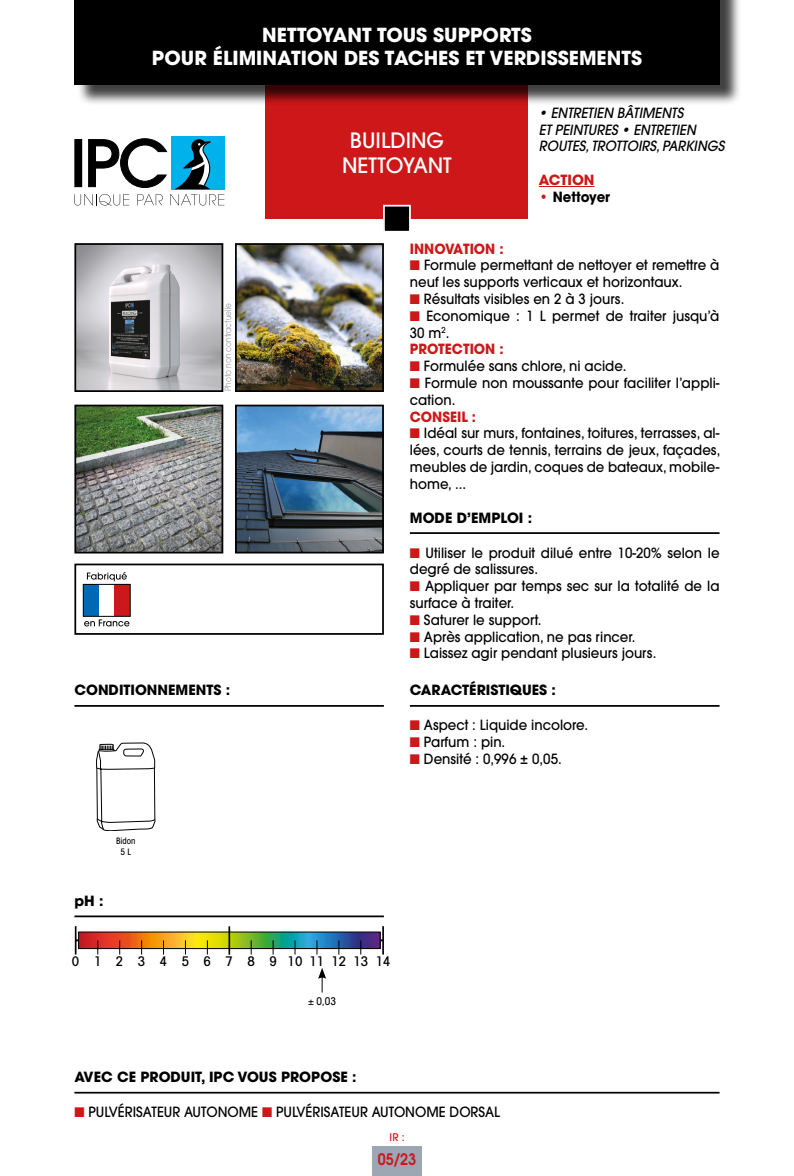
<style>
.page{position:relative;width:794px;height:1176px;background:#fff}
.page>*{position:absolute;margin:0;border:0;box-sizing:border-box;transform-origin:0 0}
.t1{font:500 21px "ITC Avant Garde Std";color:#fff}
.t2{font:700 19.25px "ITC Avant Garde Std";color:#fff}
.t3{font:600 15.75px "ITC Avant Garde Std";color:#cd1719;scale:.9 1}
.t4{font:500 14px/16.8px "ITC Avant Garde Std";color:#000;scale:.95 1}
.t5{font:700 14px "ITC Avant Garde Std";color:#000}
.t6{font:italic 500 14px/16.8px "ITC Avant Garde Std";color:#000;scale:.95 1}
.t7{font:700 14px "ITC Avant Garde Std";color:#cd1719;scale:.95 1}
.t8{font:700 14px "ITC Avant Garde Std";color:#000;scale:.95 1}
.t9{font:700 14px "ITC Avant Garde Std";color:#cd1719}
.t10{font:500 condensed 13.3px "Avant Garde";letter-spacing:.265em;color:#000}
.t11{font:500 condensed 10.5px "ITC Avant Garde Std";color:#000}
.t12{font:500 10.5px "ITC Avant Garde Std";color:#cd1719}
.t13{font:8.75px "ITC Avant Garde Std";color:#91989c;scale:.85 1}
.t14{font:500 condensed 8.75px "ITC Avant Garde Std";color:#000}
.s1{color:#cd1719}
</style>
<div class="page">
<div style="left:74px;top:563px;width:310px;height:72px;border:2px solid #000"></div>
<div style="left:266px;top:79px;width:262px;height:140px;background:#cd1719"></div>
<div style="left:372px;top:1146px;width:50px;height:30px;background:#9ca7b3"></div>
<div style="left:171px;top:136px;width:53px;height:53px;background:#00b1eb"></div>
<svg style="left:74px;top:138px;width:150px;height:67px"></svg>
<div style="left:384px;top:206px;width:26px;height:26px;background:#000"></div>
<div style="left:383px;top:205px;width:28px;height:28px;border:2px solid #fff"></div>
<div style="left:77px;top:0;width:664px;height:106px;background:#000;opacity:.75"></div>
<div style="left:74px;top:0;width:645px;height:84px;background:#000"></div>
<hr style="left:74px;top:705px;width:310px;height:2px;background:#000">
<hr style="left:410px;top:532px;width:309px;height:2px;background:#000">
<hr style="left:410px;top:705px;width:309px;height:2px;background:#000">
<hr style="left:74px;top:1092px;width:645px;height:1px;background:#000">
<hr style="left:74px;top:915px;width:310px;height:2px;background:#000">
<hr style="left:76px;top:939px;width:307px;height:2px;background:#000">
<svg style="left:75px;top:926px;width:306px;height:29px"></svg>
<hr style="left:228px;top:926px;width:2px;height:28px;background:#000">
<hr style="left:382px;top:926px;width:2px;height:28px;background:#000">
<svg style="left:318px;top:968px;width:8px;height:24px"></svg>
<hr style="left:539px;top:186px;width:55px;height:1px;background:#cd1719">
<svg style="left:96px;top:743px;width:59px;height:88px"></svg>
<div style="left:83px;top:584px;width:16px;height:32px;background:#0069b4"></div>
<div style="left:115px;top:584px;width:15px;height:32px;background:#cd1719"></div>
<div style="left:83px;top:584px;width:48px;height:33px;border:1px solid #000"></div>
<svg style="left:87px;top:572px;width:40px;height:9px"></svg>
<svg style="left:84px;top:619px;width:45px;height:7px"></svg>
<img style="left:77px;top:246px;width:143px;height:143px">
<div style="left:74px;top:243px;width:149px;height:149px;border:2px solid #000"></div>
<img style="left:77px;top:408px;width:143px;height:142px">
<div style="left:74px;top:405px;width:149px;height:148px;border:2px solid #000"></div>
<img style="left:238px;top:246px;width:143px;height:143px">
<div style="left:235px;top:243px;width:149px;height:149px;border:2px solid #000"></div>
<img style="left:238px;top:408px;width:143px;height:142px">
<div style="left:235px;top:405px;width:149px;height:148px;border:2px solid #000"></div>
<p class="t2" style="left:262px;top:22px;width:271px">NETTOYANT TOUS SUPPORTS</p>
<p class="t2" style="left:152px;top:45px;width:491px">POUR ÉLIMINATION DES TACHES ET VERDISSEMENTS</p>
<p class="t13" style="left:223px;top:391px;width:105px;rotate:-90deg">Photo non contractuelle</p>
<p class="t5" style="left:74px;top:681px;width:157px">CONDITIONNEMENTS :</p>
<p class="t14" style="left:116px;top:836px;width:21px">Bidon</p>
<p class="t14" style="left:121px;top:846px;width:12px">5 L</p>
<p class="t5" style="left:74px;top:891px;width:31px">pH :</p>
<p class="t1" style="left:350px;top:127px;width:96px">BUILDING</p>
<p class="t1" style="left:342px;top:152px;width:111px">NETTOYANT</p>
<p class="t6" style="left:539px;top:104px;width:197px">• ENTRETIEN BÂTIMENTS<br>ET PEINTURES • ENTRETIEN<br>ROUTES, TROTTOIRS, PARKINGS</p>
<p class="t9" style="left:539px;top:171px;width:57px">ACTION</p>
<p class="t8" style="left:539px;top:187px;width:76px"><span class="s1">•</span> Nettoyer</p>
<p class="t7" style="left:410px;top:239px;width:100px">INNOVATION :</p>
<p class="t4" style="left:410px;top:257px;width:327px"><span class="s1">■</span> Formule permettant de nettoyer et remettre à neuf les supports verticaux et horizontaux.</p>
<p class="t4" style="left:410px;top:290px;width:227px"><span class="s1">■</span> Résultats visibles en 2 à 3 jours.</p>
<p class="t4" style="left:410px;top:307px;width:327px"><span class="s1">■</span> Economique : 1 L permet de traiter jusqu’à<br>30 m<sup>2</sup>.</p>
<p class="t7" style="left:410px;top:340px;width:100px">PROTECTION :</p>
<p class="t4" style="left:410px;top:357px;width:229px"><span class="s1">■</span> Formulée sans chlore, ni acide.</p>
<p class="t4" style="left:410px;top:374px;width:327px"><span class="s1">■</span> Formule non moussante pour faciliter l’appli&shy;cation.</p>
<p class="t7" style="left:410px;top:407px;width:71px">CONSEIL :</p>
<p class="t4" style="left:410px;top:425px;width:328px;text-align:justify"><span class="s1">■</span> Idéal sur murs, fontaines, toitures, terrasses, al&shy;lées, courts de tennis, terrains de jeux, façades, meubles de jardin, coques de bateaux, mobile&shy;home, ...</p>
<p class="t5" style="left:410px;top:508px;width:124px">MODE D’EMPLOI :</p>
<p class="t4" style="left:410px;top:544px;width:327px"><span class="s1">■</span> Utiliser le produit dilué entre 10-20% selon le degré de salissures.</p>
<p class="t4" style="left:410px;top:577px;width:327px"><span class="s1">■</span> Appliquer par temps sec sur la totalité de la surface à traiter.</p>
<p class="t4" style="left:410px;top:611px;width:140px"><span class="s1">■</span> Saturer le support.</p>
<p class="t4" style="left:410px;top:628px;width:239px"><span class="s1">■</span> Après application, ne pas rincer.</p>
<p class="t4" style="left:410px;top:645px;width:261px"><span class="s1">■</span> Laissez agir pendant plusieurs jours.</p>
<p class="t5" style="left:410px;top:681px;width:148px">CARACTÉRISTIQUES :</p>
<p class="t4" style="left:410px;top:717px;width:189px"><span class="s1">■</span> Aspect : Liquide incolore.</p>
<p class="t4" style="left:410px;top:733px;width:102px"><span class="s1">■</span> Parfum : pin.</p>
<p class="t4" style="left:410px;top:750px;width:161px"><span class="s1">■</span> Densité : 0,996 ± 0,05.</p>
<p class="t10" style="left:72px;top:953px;width:320px">0 1 2 3 4 5 6 7 8 91011121314</p>
<p class="t11" style="left:308px;top:994px;width:30px">± 0,03</p>
<p class="t5" style="left:74px;top:1067px;width:283px">AVEC CE PRODUIT, IPC VOUS PROPOSE :</p>
<p class="t4" style="left:74px;top:1103px;width:449px"><span class="s1">■</span> PULVÉRISATEUR AUTONOME <span class="s1">■</span> PULVÉRISATEUR AUTONOME DORSAL</p>
<p class="t12" style="left:390px;top:1130px;width:16px">IR :</p>
<p class="t3" style="left:378px;top:1149px;width:44px">05/23</p>
</div>
